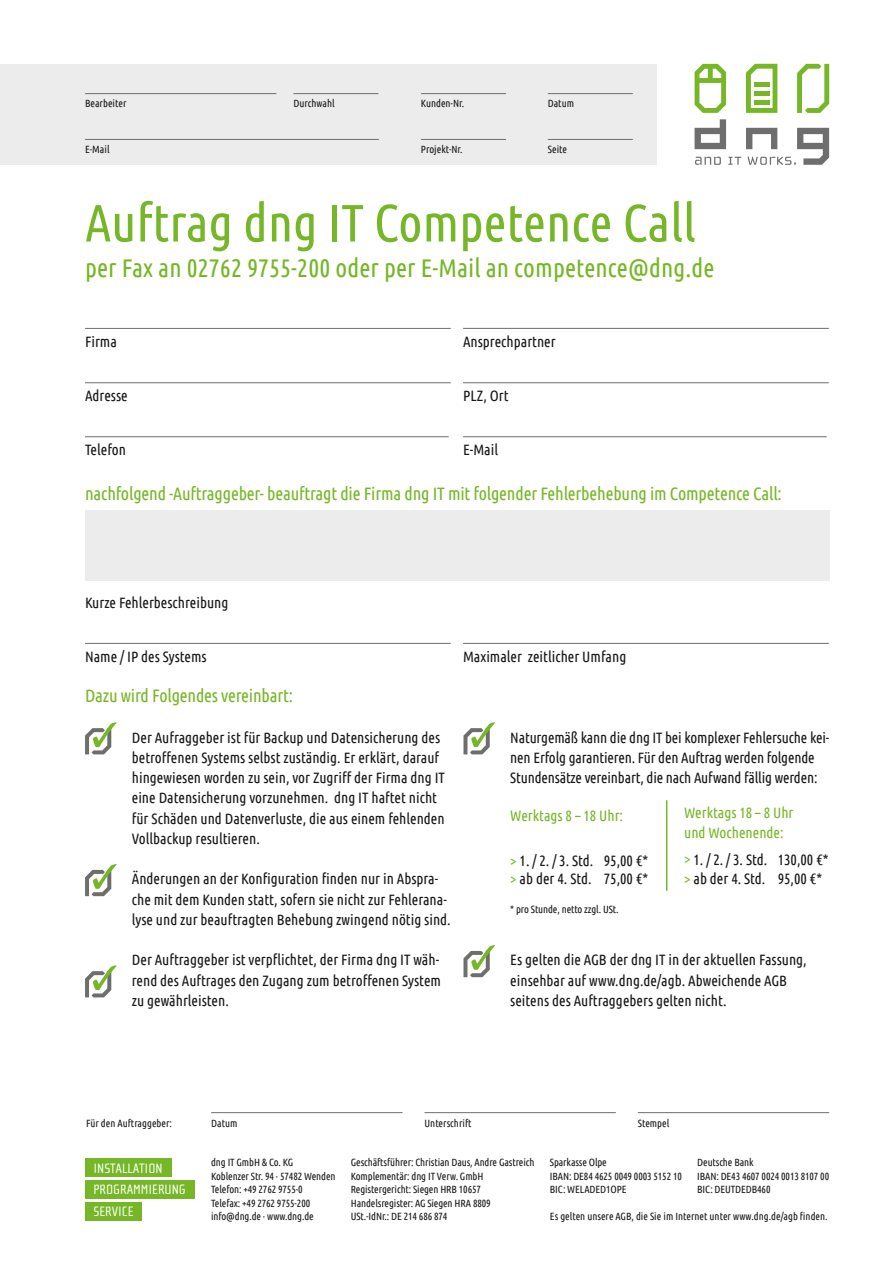
<style>
.page{position:relative;width:893px;height:1263px;background:#fff}
.page>*{position:absolute;margin:0;border:0;box-sizing:border-box;transform-origin:0 0}
.t1{font:52.5px "Ubuntu Condensed";color:#75b726}
.t2{font:25.5px "Ubuntu Condensed";letter-spacing:.005em;color:#75b726}
.t3{font:18px "Ubuntu Condensed";letter-spacing:-.01em;color:#75b726}
.t4{font:15px/20.2px "Ubuntu Condensed";color:#181716}
.t5{font:15px/19.5px "Ubuntu Condensed";color:#75b726}
.t6{font:13.95px/21.6px "Cholla Sans";color:#fff}
.t7{font:10.5px/13.5px "Ubuntu Condensed";letter-spacing:-.01em;color:#181716}
.s1{color:#75b726}
</style>
<div class="page">
<svg style="left:695px;top:119px;width:134px;height:46px"></svg>
<svg style="left:746px;top:64px;width:31px;height:49px"></svg>
<div style="left:754px;top:100px;width:16px;height:5px;background:#75b726"></div>
<div style="left:754px;top:91px;width:16px;height:5px;background:#75b726"></div>
<div style="left:754px;top:82px;width:16px;height:5px;background:#75b726"></div>
<svg style="left:797px;top:64px;width:32px;height:49px"></svg>
<svg style="left:695px;top:64px;width:31px;height:49px"></svg>
<div style="left:85px;top:1158px;width:86px;height:19px;background:#75b726"></div>
<div style="left:85px;top:1180px;width:109px;height:19px;background:#75b726"></div>
<div style="left:85px;top:1202px;width:57px;height:18px;background:#75b726"></div>
<div style="left:0;top:64px;width:657px;height:101px;background:#ececec"></div>
<hr style="left:85px;top:643px;width:366px;height:1px;background:#6e6e6e">
<hr style="left:463px;top:643px;width:366px;height:1px;background:#6e6e6e">
<hr style="left:85px;top:328px;width:366px;height:1px;background:#6e6e6e">
<hr style="left:463px;top:328px;width:366px;height:1px;background:#6e6e6e">
<hr style="left:85px;top:382px;width:366px;height:1px;background:#6e6e6e">
<hr style="left:463px;top:382px;width:366px;height:1px;background:#6e6e6e">
<hr style="left:85px;top:436px;width:364px;height:1px;background:#6e6e6e">
<hr style="left:463px;top:436px;width:364px;height:1px;background:#6e6e6e">
<svg style="left:85px;top:722px;width:32px;height:32px"></svg>
<svg style="left:463px;top:722px;width:32px;height:32px"></svg>
<svg style="left:85px;top:864px;width:32px;height:32px"></svg>
<svg style="left:85px;top:965px;width:32px;height:32px"></svg>
<div style="left:85px;top:510px;width:744px;height:70px;background:#ececec"></div>
<hr style="left:85px;top:93px;width:191px;height:1px;background:#6e6e6e">
<hr style="left:85px;top:139px;width:294px;height:1px;background:#6e6e6e">
<hr style="left:293px;top:93px;width:85px;height:1px;background:#6e6e6e">
<hr style="left:421px;top:93px;width:85px;height:1px;background:#6e6e6e">
<hr style="left:421px;top:139px;width:85px;height:1px;background:#6e6e6e">
<hr style="left:548px;top:139px;width:85px;height:1px;background:#6e6e6e">
<hr style="left:548px;top:93px;width:85px;height:1px;background:#6e6e6e">
<hr style="left:424px;top:1112px;width:192px;height:1px;background:#6e6e6e">
<hr style="left:638px;top:1112px;width:191px;height:1px;background:#6e6e6e">
<hr style="left:211px;top:1112px;width:191px;height:1px;background:#6e6e6e">
<svg style="left:463px;top:945px;width:32px;height:32px"></svg>
<hr style="left:666px;top:800px;width:1px;height:91px;background:#75b726">
<p class="t7" style="left:85px;top:96px;width:43px">Bearbeiter</p>
<p class="t7" style="left:85px;top:142px;width:26px">E-Mail</p>
<p class="t7" style="left:293px;top:96px;width:43px">Durchwahl</p>
<p class="t7" style="left:421px;top:96px;width:45px">Kunden-Nr.</p>
<p class="t7" style="left:421px;top:142px;width:43px">Projekt-Nr.</p>
<p class="t7" style="left:548px;top:96px;width:28px">Datum</p>
<p class="t7" style="left:548px;top:142px;width:21px">Seite</p>
<h1 class="t1" style="left:85px;top:190px;width:612px">Auftrag dng IT Competence Call</h1>
<h2 class="t2" style="left:85px;top:252px;width:631px">per Fax an 02762 9755-200 oder per E-Mail an competence@dng.de</h2>
<p class="t4" style="left:85px;top:331px;width:33px">Firma</p>
<p class="t4" style="left:463px;top:331px;width:94px">Ansprechpartner</p>
<p class="t4" style="left:85px;top:385px;width:44px">Adresse</p>
<p class="t4" style="left:463px;top:385px;width:47px">PLZ, Ort</p>
<p class="t4" style="left:85px;top:439px;width:42px">Telefon</p>
<p class="t4" style="left:463px;top:439px;width:37px">E-Mail</p>
<p class="t3" style="left:85px;top:482px;width:698px">nachfolgend -Auftraggeber- beauftragt die Firma dng IT mit folgender Fehlerbehebung im Competence Call:</p>
<p class="t4" style="left:85px;top:592px;width:145px">Kurze Fehlerbeschreibung</p>
<p class="t4" style="left:85px;top:646px;width:123px">Name / IP des Systems</p>
<p class="t4" style="left:463px;top:646px;width:165px">Maximaler zeitlicher Umfang</p>
<p class="t3" style="left:85px;top:684px;width:209px">Dazu wird Folgendes vereinbart:</p>
<p class="t4" style="left:132px;top:727px;width:315px">Der Aufraggeber ist für Backup und Datensicherung des betroffenen Systems selbst zuständig. Er erklärt, darauf hingewiesen worden zu sein, vor Zugriff der Firma dng IT eine Datensicherung vorzunehmen. dng IT haftet nicht für Schäden und Datenverluste, die aus einem fehlenden Vollbackup resultieren.</p>
<p class="t4" style="left:132px;top:868px;width:320px">Änderungen an der Konfiguration finden nur in Abspra&shy;che mit dem Kunden statt, sofern sie nicht zur Fehlerana&shy;lyse und zur beauftragten Behebung zwingend nötig sind.</p>
<p class="t4" style="left:132px;top:949px;width:311px">Der Auftraggeber ist verpflichtet, der Firma dng IT wäh&shy;rend des Auftrages den Zugang zum betroffenen System zu gewährleisten.</p>
<p class="t4" style="left:510px;top:727px;width:320px">Naturgemäß kann die dng IT bei komplexer Fehlersuche kei&shy;nen Erfolg garantieren. Für den Auftrag werden folgende<br>Stundensätze vereinbart, die nach Aufwand fällig werden:</p>
<p class="t5" style="left:510px;top:806px;width:114px">Werktags 8 – 18 Uhr:</p>
<p class="t4" style="left:510px;top:851px;width:139px;line-height:18px"><span class="s1">&gt;</span> 1. / 2. / 3. Std. 95,00 €* <span class="s1">&gt;</span> ab der 4. Std. 75,00 €*</p>
<p class="t5" style="left:684px;top:803px;width:111px">Werktags 18 – 8 Uhr und Wochenende:</p>
<p class="t4" style="left:684px;top:849px;width:146px;line-height:19.5px"><span class="s1">&gt;</span> 1. / 2. / 3. Std. 130,00 €* <span class="s1">&gt;</span> ab der 4. Std. 95,00 €*</p>
<p class="t7" style="left:510px;top:902px;width:110px">* pro Stunde, netto zzgl. USt.</p>
<p class="t4" style="left:510px;top:949px;width:298px">Es gelten die AGB der dng IT in der aktuellen Fassung, einsehbar auf www.dng.de/agb. Abweichende AGB seitens des Auftraggebers gelten nicht.</p>
<p class="t7" style="left:86px;top:1116px;width:87px">Für den Auftraggeber:</p>
<p class="t7" style="left:211px;top:1116px;width:28px">Datum</p>
<p class="t7" style="left:424px;top:1116px;width:49px">Unterschrift</p>
<p class="t7" style="left:638px;top:1116px;width:33px">Stempel</p>
<p class="t6" style="left:94px;top:1157px;width:94px">INSTALLATION<br>PROGRAMMIERUNG<br>SERVICE</p>
<p class="t7" style="left:351px;top:1155px;width:185px">Geschäftsführer: Christian Daus, Andre Gastreich Komplementär: dng IT Verw. GmbH Registergericht: Siegen HRB 10657<br>Handelsregister: AG Siegen HRA 8809<br>USt.-IdNr.: DE 214 686 874</p>
<p class="t7" style="left:211px;top:1155px;width:126px">dng IT GmbH &amp; Co. KG<br>Koblenzer Str. 94 · 57482 Wenden<br>Telefon: +49 2762 9755-0<br>Telefax: +49 2762 9755-200 info@dng.de · www.dng.de</p>
<p class="t7" style="left:550px;top:1156px;width:134px">Sparkasse Olpe<br>IBAN: DE84 4625 0049 0003 5152 10<br>BIC: WELADED1OPE</p>
<p class="t7" style="left:697px;top:1156px;width:133px">Deutsche Bank<br>IBAN: DE43 4607 0024 0013 8107 00<br>BIC: DEUTDEDB460</p>
<p class="t7" style="left:550px;top:1210px;width:279px">Es gelten unsere AGB, die Sie im Internet unter www.dng.de/agb finden.</p>
</div>
